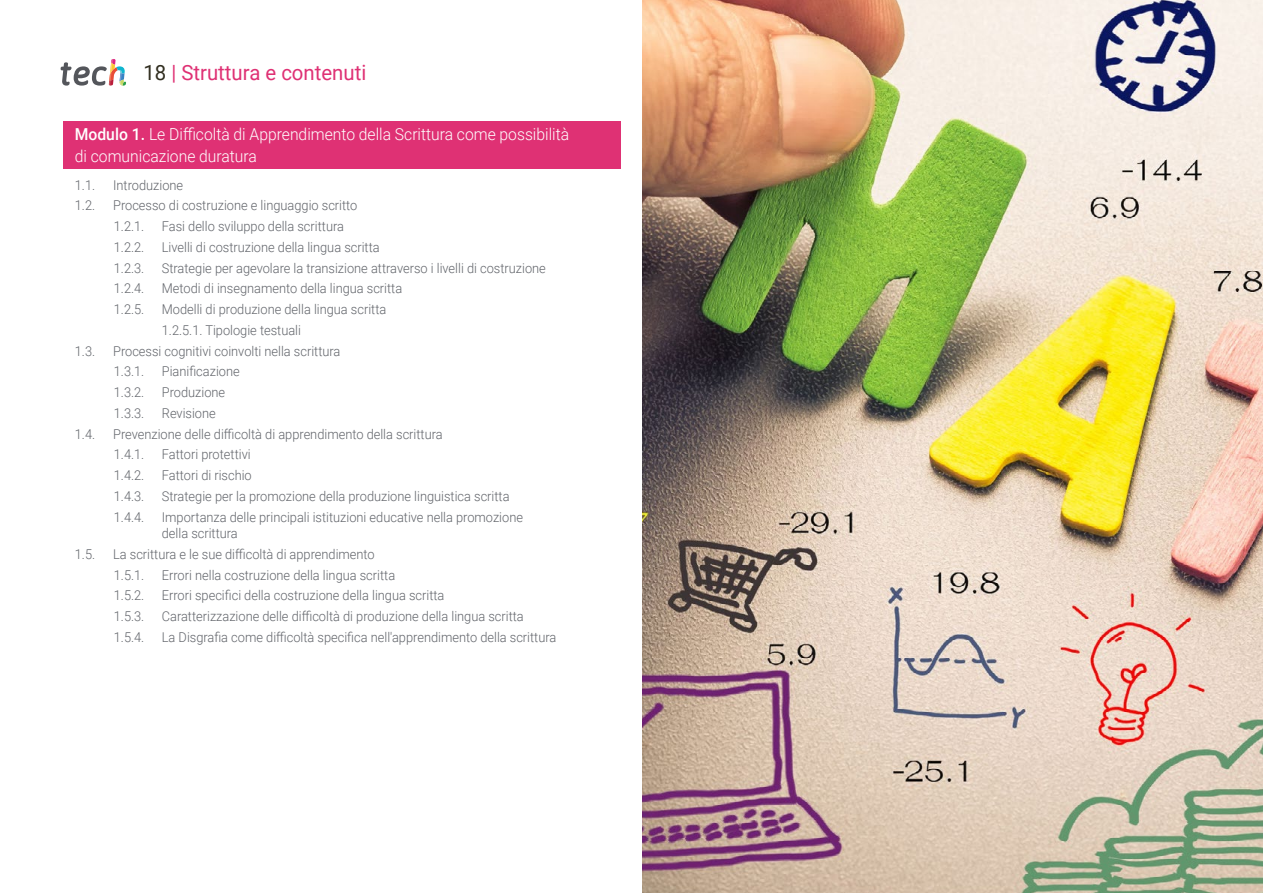
<style>
.page{position:relative;width:1263px;height:893px;background:#fff}
.page>*{position:absolute;margin:0;border:0;box-sizing:border-box;transform-origin:0 0}
.t1{font:21px "Roboto";color:#df3174}
.t2{font:300 16.5px/22.5px "Roboto";color:#fff;scale:.95 1}
.t3{font:300 13.5px/20.7px "Roboto";color:#61646a;scale:.95 1}
.s1{color:#312e20}
.s2{font-weight:500}
</style>
<div class="page">
<div style="left:64px;top:121px;width:557px;height:48px;background:#df3174"></div>
<img style="left:642px;top:0;width:621px;height:893px">
<svg style="left:61px;top:59px;width:65px;height:27px"></svg>
<h1 class="t1" style="left:144px;top:57px;width:224px"><span class="s1">18</span> | Struttura e contenuti</h1>
<p class="t2" style="left:75px;top:122px;width:522px"><span class="s2">Modulo 1.</span> Le Difficoltà di Apprendimento della Scrittura come possibilità di comunicazione duratura</p>
<p class="t3" style="left:75px;top:174px;width:23px">1.1.</p>
<p class="t3" style="left:113px;top:174px;width:75px">Introduzione</p>
<p class="t3" style="left:75px;top:195px;width:23px">1.2.</p>
<p class="t3" style="left:113px;top:195px;width:259px">Processo di costruzione e linguaggio scritto<br>1.2.1.</p>
<p class="t3" style="left:162px;top:215px;width:193px">Fasi dello sviluppo della scrittura</p>
<p class="t3" style="left:114px;top:236px;width:34px">1.2.2.</p>
<p class="t3" style="left:162px;top:236px;width:231px">Livelli di costruzione della lingua scritta</p>
<p class="t3" style="left:114px;top:257px;width:34px">1.2.3.</p>
<p class="t3" style="left:162px;top:257px;width:406px">Strategie per agevolare la transizione attraverso i livelli di costruzione</p>
<p class="t3" style="left:114px;top:278px;width:34px">1.2.4.</p>
<p class="t3" style="left:162px;top:278px;width:255px">Metodi di insegnamento della lingua scritta</p>
<p class="t3" style="left:114px;top:298px;width:34px">1.2.5.</p>
<p class="t3" style="left:162px;top:298px;width:238px">Modelli di produzione della lingua scritta<br>1.2.5.1. Tipologie testuali</p>
<p class="t3" style="left:75px;top:340px;width:23px">1.3.</p>
<p class="t3" style="left:113px;top:340px;width:241px">Processi cognitivi coinvolti nella scrittura<br>1.3.1.</p>
<p class="t3" style="left:162px;top:361px;width:83px">Pianificazione</p>
<p class="t3" style="left:114px;top:381px;width:34px">1.3.2.</p>
<p class="t3" style="left:162px;top:381px;width:68px">Produzione</p>
<p class="t3" style="left:114px;top:402px;width:34px">1.3.3.</p>
<p class="t3" style="left:162px;top:402px;width:58px">Revisione</p>
<p class="t3" style="left:75px;top:423px;width:23px">1.4.</p>
<p class="t3" style="left:113px;top:423px;width:348px">Prevenzione delle difficoltà di apprendimento della scrittura<br>1.4.1.</p>
<p class="t3" style="left:162px;top:444px;width:95px">Fattori protettivi</p>
<p class="t3" style="left:114px;top:464px;width:34px">1.4.2.</p>
<p class="t3" style="left:162px;top:464px;width:96px">Fattori di rischio</p>
<p class="t3" style="left:114px;top:485px;width:34px">1.4.3.</p>
<p class="t3" style="left:162px;top:485px;width:367px">Strategie per la promozione della produzione linguistica scritta</p>
<p class="t3" style="left:114px;top:506px;width:34px">1.4.4.</p>
<p class="t3" style="left:162px;top:508px;width:382px;line-height:16.5px">Importanza delle principali istituzioni educative nella promozione della scrittura</p>
<p class="t3" style="left:75px;top:543px;width:23px">1.5.</p>
<p class="t3" style="left:113px;top:543px;width:277px">La scrittura e le sue difficoltà di apprendimento<br>1.5.1.</p>
<p class="t3" style="left:162px;top:564px;width:247px">Errori nella costruzione della lingua scritta</p>
<p class="t3" style="left:114px;top:585px;width:34px">1.5.2.</p>
<p class="t3" style="left:162px;top:585px;width:299px">Errori specifici della costruzione della lingua scritta</p>
<p class="t3" style="left:114px;top:605px;width:34px">1.5.3.</p>
<p class="t3" style="left:162px;top:605px;width:382px">Caratterizzazione delle difficoltà di produzione della lingua scritta</p>
<p class="t3" style="left:114px;top:626px;width:34px">1.5.4.</p>
<p class="t3" style="left:162px;top:626px;width:417px">La Disgrafia come difficoltà specifica nell'apprendimento della scrittura</p>
</div>
